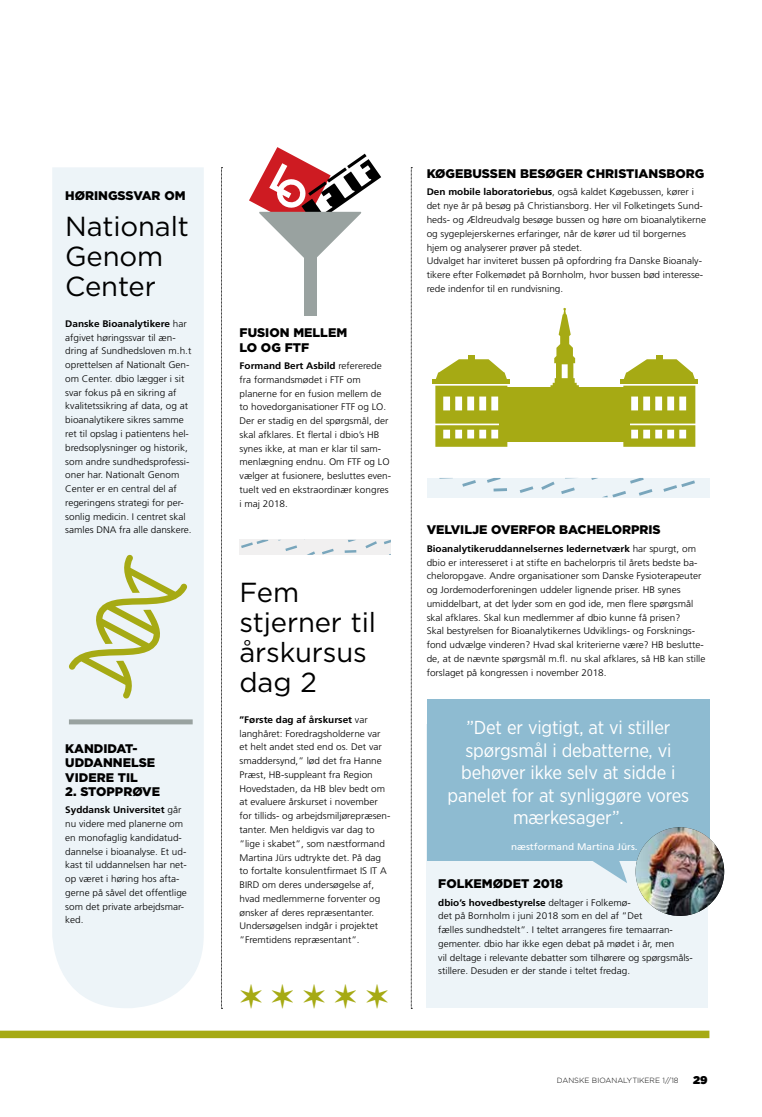
<style>
.page{position:relative;width:762px;height:1117px;background:#fff}
.page>*{position:absolute;margin:0;border:0;box-sizing:border-box;transform-origin:0 0}
.t1{font:33.75px "Zapf Dingbats ITC";color:#a6aa14}
.t2{font:27.5px/30px "Gotham";letter-spacing:-.005em;color:#000}
.t3{font:18.75px/22.5px "Gotham Narrow";letter-spacing:-.01em;color:#fff;text-align:center}
.t4{font:900 12.5px/14.4px "Gotham";color:#000}
.t5{font:900 11.25px "Gotham";color:#000}
.t6{font:300 9.5px/13.8px "Frutiger";color:#000;scale:1.05 1}
.t7{font:9.5px "Frutiger";color:#fff;scale:1.05 1}
.t8{font:300 7.5px "Gotham";color:#000}
.s1{font-weight:700}
</style>
<div class="page">
<div style="left:0;top:1030px;width:709px;height:7px;background:#a6aa14"></div>
<div style="left:427px;top:724px;width:281px;height:284px;background:#edf4f8"></div>
<div style="left:427px;top:698px;width:282px;height:162px;background:#8ebbd1"></div>
<svg style="left:585px;top:860px;width:42px;height:22px"></svg>
<div style="left:239px;top:539px;width:152px;height:15px;background:#f1f0f0"></div>
<svg style="left:345px;top:550px;width:11px;height:2px"></svg>
<svg style="left:365px;top:541px;width:12px;height:7px"></svg>
<svg style="left:309px;top:551px;width:6px;height:3px"></svg>
<svg style="left:384px;top:540px;width:7px;height:4px"></svg>
<svg style="left:322px;top:548px;width:12px;height:6px"></svg>
<svg style="left:241px;top:539px;width:27px;height:9px"></svg>
<svg style="left:348px;top:539px;width:8px;height:3px"></svg>
<svg style="left:278px;top:539px;width:19px;height:12px"></svg>
<div style="left:52px;top:167px;width:152px;height:840px;background:#edf4f8"></div>
<svg style="left:221px;top:167px;width:1px;height:841px"></svg>
<svg style="left:411px;top:167px;width:1px;height:841px"></svg>
<div style="left:69px;top:719px;width:124px;height:5px;background:#99a2a0"></div>
<img style="left:635px;top:827px;width:89px;height:88px;border-radius:44px">
<svg style="left:68px;top:554px;width:120px;height:144px;background:#dfe5cc"></svg>
<svg style="left:249px;top:147px;width:132px;height:111px"></svg>
<div style="left:304px;top:235px;width:13px;height:80px;background:#99a2a0"></div>
<div style="left:432px;top:379px;width:78px;height:5px;background:#a6aa14"></div>
<svg style="left:435px;top:355px;width:72px;height:91px"></svg>
<div style="left:620px;top:379px;width:78px;height:5px;background:#a6aa14"></div>
<svg style="left:623px;top:355px;width:72px;height:91px"></svg>
<div style="left:499px;top:387px;width:131px;height:55px;background:#a6aa14"></div>
<svg style="left:550px;top:308px;width:29px;height:79px"></svg>
<div style="left:427px;top:478px;width:282px;height:19px;background:#edf4f8"></div>
<svg style="left:439px;top:478px;width:14px;height:1px"></svg>
<svg style="left:493px;top:488px;width:14px;height:3px"></svg>
<svg style="left:541px;top:481px;width:14px;height:9px"></svg>
<svg style="left:520px;top:486px;width:13px;height:7px"></svg>
<svg style="left:487px;top:478px;width:13px;height:4px"></svg>
<svg style="left:603px;top:491px;width:23px;height:6px"></svg>
<svg style="left:663px;top:480px;width:32px;height:11px"></svg>
<svg style="left:462px;top:480px;width:14px;height:6px"></svg>
<svg style="left:639px;top:489px;width:13px;height:6px"></svg>
<svg style="left:561px;top:487px;width:14px;height:7px"></svg>
<svg style="left:630px;top:478px;width:14px;height:5px"></svg>
<h3 class="t4" style="left:65px;top:188px;width:122px">HØRINGSSVAR OM</h3>
<h2 class="t2" style="left:65px;top:210px;width:125px">Nationalt<br>Genom<br>Center</h2>
<p class="t6" style="left:65px;top:317px;width:122px"><span class="s1">Danske Bioanalytikere</span> har afgivet høringssvar til æn&shy;dring af Sundhedsloven m.h.t oprettelsen af Nationalt Gen&shy;om Center. dbio lægger i sit svar fokus på en sikring af kvalitetssikring af data, og at bioanalytikere sikres samme ret til opslag i patientens hel&shy;bredsoplysninger og historik, som andre sundhedsprofessi&shy;oner har. Nationalt Genom<br>Center er en central del af regeringens strategi for per&shy;sonlig medicin. I centret skal samles DNA fra alle danskere.</p>
<h3 class="t4" style="left:65px;top:741px;width:92px">KANDIDAT-<br>UDDANNELSE<br>VIDERE TIL</h3>
<h3 class="t4" style="left:65px;top:784px;width:96px">2. STOPPRØVE</h3>
<p class="t6" style="left:65px;top:803px;width:117px"><span class="s1">Syddansk Universitet</span> går nu videre med planerne om en monofaglig kandidatud&shy;dannelse i bioanalyse. Et ud&shy;kast til uddannelsen har net&shy;op været i høring hos afta&shy;gerne på såvel det offentlige som det private arbejdsmar&shy;ked.</p>
<h3 class="t4" style="left:240px;top:325px;width:109px">FUSION MELLEM<br>LO OG FTF</h3>
<p class="t6" style="left:240px;top:359px;width:146px"><span class="s1">Formand Bert Asbild</span> refererede fra formandsmødet i FTF om planerne for en fusion mellem de to hovedorganisationer FTF og LO.<br>Der er stadig en del spørgsmål, der skal afklares. Et flertal i dbio’s HB synes ikke, at man er klar til sam&shy;menlægning endnu. Om FTF og LO vælger at fusionere, besluttes even&shy;tuelt ved en ekstraordinær kongres i maj 2018.</p>
<h2 class="t2" style="left:239px;top:576px;width:138px">Fem stjerner til årskursus dag 2</h2>
<p class="t6" style="left:239px;top:712px;width:145px"><span class="s1">”Første dag af årskurset</span> var langhåret: Foredragsholderne var et helt andet sted end os. Det var smaddersynd,” lød det fra Hanne<br>Præst, HB-suppleant fra Region<br>Hovedstaden, da HB blev bedt om at evaluere årskurset i november for tillids- og arbejdsmiljørepræsen&shy;tanter. Men heldigvis var dag to ”lige i skabet”, som næstformand<br>Martina Jürs udtrykte det. På dag to fortalte konsulentfirmaet IS IT A<br>BIRD om deres undersøgelse af, hvad medlemmerne forventer og ønsker af deres repræsentanter.<br>Undersøgelsen indgår i projektet ”Fremtidens repræsentant”.</p>
<h1 class="t1" style="left:239px;top:980px;width:151px">✶ ✶ ✶ ✶ ✶</h1>
<h3 class="t4" style="left:427px;top:166px;width:279px">KØGEBUSSEN BESØGER CHRISTIANSBORG</h3>
<p class="t6" style="left:427px;top:185px;width:268px"><span class="s1">Den mobile laboratoriebus</span>, også kaldet Køgebussen, kører i det nye år på besøg på Christiansborg. Her vil Folketingets Sund&shy;heds- og Ældreudvalg besøge bussen og høre om bioanalytikerne og sygeplejerskernes erfaringer, når de kører ud til borgernes hjem og analyserer prøver på stedet.<br>Udvalget har inviteret bussen på opfordring fra Danske Bioanaly&shy;tikere efter Folkemødet på Bornholm, hvor bussen bød interesse&shy;rede indenfor til en rundvisning.</p>
<h3 class="t4" style="left:427px;top:522px;width:236px">VELVILJE OVERFOR BACHELORPRIS</h3>
<p class="t6" style="left:427px;top:541px;width:267px"><span class="s1">Bioanalytikeruddannelsernes ledernetværk</span> har spurgt, om dbio er interesseret i at stifte en bachelorpris til årets bedste ba&shy;cheloropgave. Andre organisationer som Danske Fysioterapeuter og Jordemoderforeningen uddeler lignende priser. HB synes umiddelbart, at det lyder som en god ide, men flere spørgsmål skal afklares. Skal kun medlemmer af dbio kunne få prisen?<br>Skal bestyrelsen for Bioanalytikernes Udviklings- og Forsknings&shy;fond udvælge vinderen? Hvad skal kriterierne være? HB beslutte&shy;de, at de nævnte spørgsmål m.fl. nu skal afklares, så HB kan stille forslaget på kongressen i november 2018.</p>
<h3 class="t3" style="left:447px;top:716px;width:243px">”Det er vigtigt, at vi stiller spørgsmål i debatterne, vi behøver ikke selv at sidde i panelet for at synliggøre vores mærkesager”.</h3>
<p class="t7" style="left:511px;top:841px;width:122px">næstformand Martina Jürs.</p>
<h3 class="t4" style="left:438px;top:876px;width:126px">FOLKEMØDET 2018</h3>
<p class="t6" style="left:438px;top:895px;width:244px"><span class="s1">dbio’s hovedbestyrelse</span> deltager i Folkemø-<br>det på Bornholm i juni 2018 som en del af ”Det<br>fælles sundhedstelt”. I teltet arrangeres fire temaarran&shy;gementer. dbio har ikke egen debat på mødet i år, men<br>vil deltage i relevante debatter som tilhørere og spørgsmåls&shy;stillere. Desuden er der stande i teltet fredag.</p>
<p class="t8" style="left:557px;top:1075px;width:123px">DANSKE BIOANALYTIKERE 1//18</p>
<p class="t5" style="left:693px;top:1071px;width:16px">29</p>
</div>
